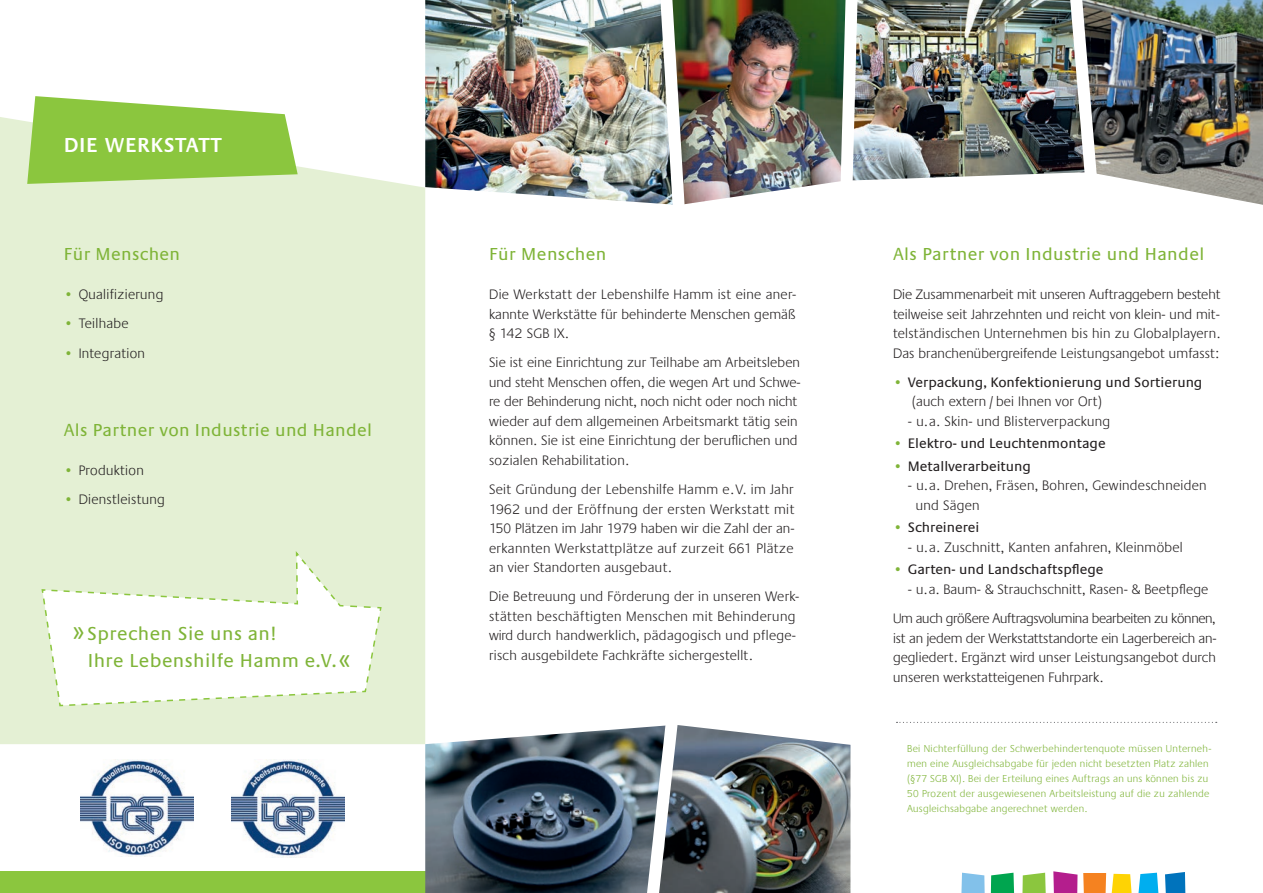
<style>
.page{position:relative;width:1263px;height:893px;background:#fff}
.page>*{position:absolute;margin:0;border:0;box-sizing:border-box;transform-origin:0 0}
.t1{font:600 21px "Praxis EF";letter-spacing:.025em;color:#fff}
.t2{font:19.5px/27px "Praxis EF";letter-spacing:.025em;color:#7fb438}
.t3{font:18px "Praxis EF";letter-spacing:.02em;color:#7fb438}
.t4{font:300 14.25px/19.5px "Praxis EF";letter-spacing:.015em;color:#231f20;text-align:justify}
.t5{font:14.25px/19.5px "Praxis EF";color:#231f20}
.t6{font:300 14.25px/29.2px "Praxis EF";letter-spacing:-.02em;color:#231f20;text-align:center}
.t7{font:300 10.5px/15px "Praxis EF";letter-spacing:.03em;color:#7fb438}
.s1{color:#7fb438}
.s2{font-size:27px}
.s3{font-weight:300;color:#7fb438}
.s4{font-weight:300}
</style>
<div class="page">
<div style="left:0;top:117px;width:425px;height:627px;background:#e4f0d4"></div>
<div style="left:0;top:872px;width:425px;height:21px;background:#8bc63e"></div>
<svg style="left:1022px;top:873px;width:24px;height:20px"></svg>
<svg style="left:1083px;top:873px;width:23px;height:20px"></svg>
<svg style="left:1053px;top:871px;width:24px;height:22px"></svg>
<svg style="left:1112px;top:874px;width:19px;height:19px"></svg>
<svg style="left:1138px;top:873px;width:20px;height:20px"></svg>
<svg style="left:1165px;top:872px;width:20px;height:21px"></svg>
<svg style="left:991px;top:873px;width:23px;height:20px"></svg>
<svg style="left:961px;top:873px;width:24px;height:20px"></svg>
<svg style="left:27px;top:96px;width:271px;height:88px;background:#9fd060"></svg>
<svg style="left:896px;top:722px;width:321px;height:1px"></svg>
<img style="left:425px;top:0;width:228px;height:205px">
<img style="left:692px;top:0;width:142px;height:203px">
<img style="left:864px;top:0;width:194px;height:180px">
<img style="left:1104px;top:0;width:159px;height:205px">
<img style="left:653px;top:0;width:39px;height:205px">
<img style="left:1058px;top:0;width:46px;height:175px">
<img style="left:834px;top:0;width:30px;height:182px">
<img style="left:425px;top:725px;width:208px;height:168px">
<img style="left:685px;top:725px;width:165px;height:168px">
<svg style="left:633px;top:725px;width:52px;height:168px"></svg>
<svg style="left:41px;top:549px;width:342px;height:158px"></svg>
<img style="left:81px;top:759px;width:112px;height:97px">
<img style="left:232px;top:759px;width:112px;height:98px">
<h1 class="t1" style="left:64px;top:133px;width:160px">DIE WERKSTATT</h1>
<p class="t3" style="left:64px;top:245px;width:118px">Für Menschen</p>
<p class="t4" style="left:64px;top:285px;width:101px"><span class="s1">•</span> Qualifizierung</p>
<p class="t4" style="left:64px;top:314px;width:66px"><span class="s1">•</span> Teilhabe</p>
<p class="t4" style="left:64px;top:344px;width:83px"><span class="s1">•</span> Integration</p>
<p class="t3" style="left:64px;top:420px;width:310px">Als Partner von Industrie und Handel</p>
<p class="t4" style="left:64px;top:461px;width:81px"><span class="s1">•</span> Produktion</p>
<p class="t4" style="left:64px;top:490px;width:103px"><span class="s1">•</span> Dienstleistung</p>
<h2 class="t2" style="left:88px;top:621px;width:265px;text-indent:-16px"><span class="s2">»</span>Sprechen Sie uns an!<br>Ihre Lebenshilfe Hamm e.V.<span class="s2">«</span></h2>
<p class="t3" style="left:489px;top:245px;width:119px">Für Menschen</p>
<p class="t4" style="left:489px;top:285px;width:309px">Die Werkstatt der Lebenshilfe Hamm ist eine aner&shy;kannte Werkstätte für behinderte Menschen gemäß § 142 SGB IX.</p>
<p class="t4" style="left:489px;top:353px;width:313px;text-align:left">Sie ist eine Einrichtung zur Teilhabe am Arbeitsleben und steht Menschen offen, die wegen Art und Schwe&shy;re der Behinderung nicht, noch nicht oder noch nicht wieder auf dem allgemeinen Arbeitsmarkt tätig sein können. Sie ist eine Einrichtung der beruflichen und sozialen Rehabilitation.</p>
<p class="t4" style="left:489px;top:480px;width:307px">Seit Gründung der Lebenshilfe Hamm e.V. im Jahr 1962 und der Eröffnung der ersten Werkstatt mit 150 Plätzen im Jahr 1979 haben wir die Zahl der an&shy;erkannten Werkstattplätze auf zurzeit 661 Plätze an vier Standorten ausgebaut.</p>
<p class="t4" style="left:489px;top:587px;width:312px;text-align:left">Die Betreuung und Förderung der in unseren Werk&shy;stätten beschäftigten Menschen mit Behinderung wird durch handwerklich, pädagogisch und pflege&shy;risch ausgebildete Fachkräfte sichergestellt.</p>
<p class="t3" style="left:893px;top:245px;width:313px">Als Partner von Industrie und Handel</p>
<p class="t4" style="left:893px;top:285px;width:329px">Die Zusammenarbeit mit unseren Auftraggebern besteht teilweise seit Jahrzehnten und reicht von klein- und mit&shy;telständischen Unternehmen bis hin zu Globalplayern.<br>Das branchenübergreifende Leistungsangebot umfasst:</p>
<p class="t5" style="left:912px;top:373px;width:292px;text-indent:-19px"><span class="s3">•</span> Verpackung, Konfektionierung und Sortierung <span class="s4">(auch extern / bei Ihnen vor Ort)</span></p>
<p class="t4" style="left:908px;top:412px;width:204px">- u.a. Skin- und Blisterverpackung</p>
<p class="t5" style="left:893px;top:434px;width:214px"><span class="s3">•</span> Elektro- und Leuchtenmontage</p>
<p class="t5" style="left:893px;top:457px;width:139px"><span class="s3">•</span> Metallverarbeitung</p>
<p class="t4" style="left:916px;top:476px;width:292px;text-indent:-8px">- u.a. Drehen, Fräsen, Bohren, Gewindeschneiden und Sägen</p>
<p class="t5" style="left:893px;top:518px;width:88px"><span class="s3">•</span> Schreinerei</p>
<p class="t4" style="left:908px;top:538px;width:276px">- u.a. Zuschnitt, Kanten anfahren, Kleinmöbel</p>
<p class="t5" style="left:893px;top:560px;width:212px"><span class="s3">•</span> Garten- und Landschaftspflege</p>
<p class="t6" style="left:893px;top:575px;width:324px">- u.a. Baum- &amp; Strauchschnitt, Rasen- &amp; Beetpflege<br>Um auch größere Auftragsvolumina bearbeiten zu können,</p>
<p class="t4" style="left:893px;top:628px;width:325px">ist an jedem der Werkstattstandorte ein Lagerbereich an&shy;gegliedert. Ergänzt wird unser Leistungsangebot durch unseren werkstatteigenen Fuhrpark.</p>
<p class="t7" style="left:907px;top:741px;width:306px">Bei Nichterfüllung der Schwerbehindertenquote müssen Unterneh&shy;men eine Ausgleichsabgabe für jeden nicht besetzten Platz zahlen (§77 SGB XI). Bei der Erteilung eines Auftrags an uns können bis zu 50 Prozent der ausgewiesenen Arbeitsleistung auf die zu zahlende Ausgleichsabgabe angerechnet werden.</p>
</div>
